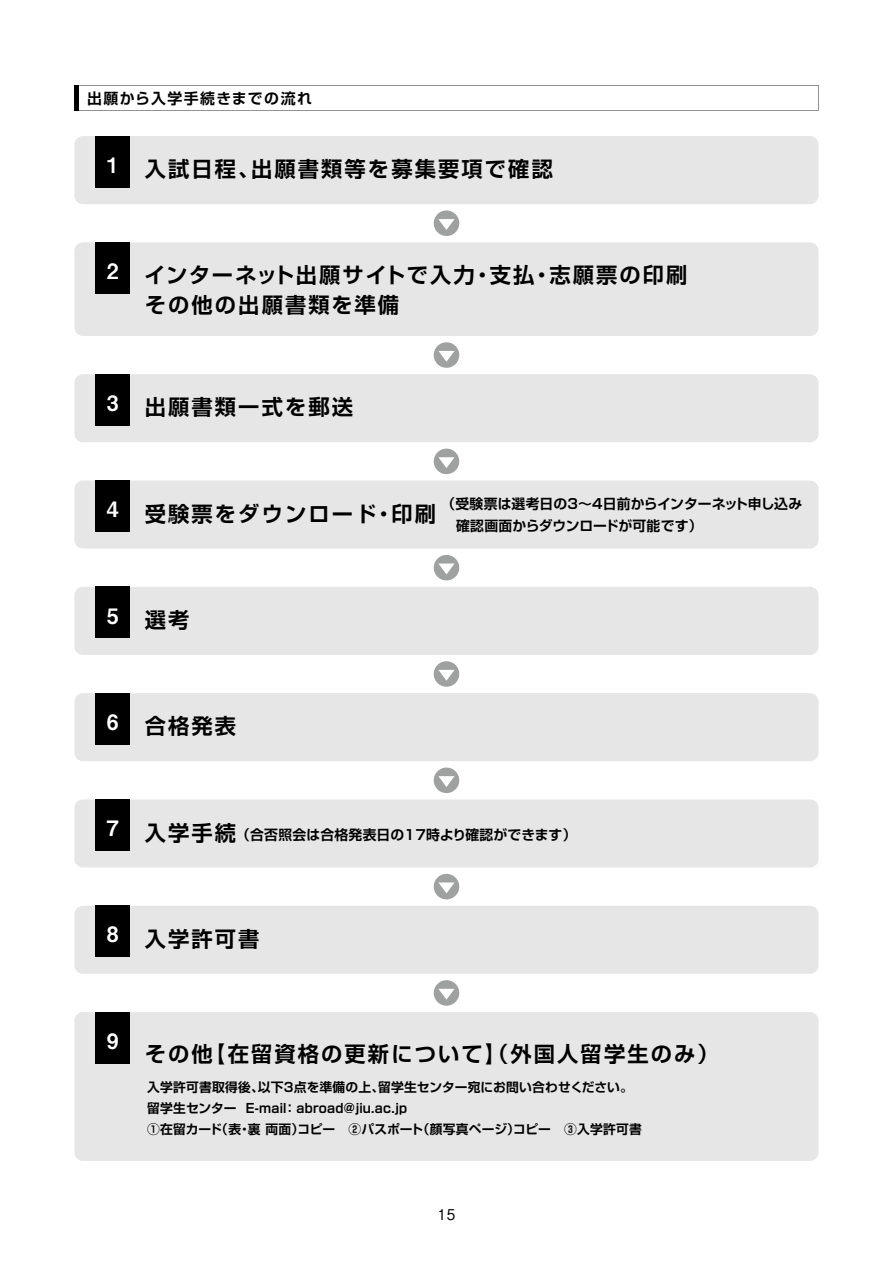
<style>
.page{position:relative;width:893px;height:1263px;background:#fff}
.page>*{position:absolute;margin:0;border:0;box-sizing:border-box;transform-origin:0 0}
.t1{font:700 21.3px/29.7px "Shin Go Pro De";letter-spacing:.1em;color:#000}
.t2{font:21.3px "Midashi Go Pro MB31";color:#fff}
.t3{font:700 14.85px "Shin Go Pro De";letter-spacing:.1em;color:#000}
.t4{font:500 14.85px "Gothic BBB Pro";color:#000;scale:.9 1}
.t5{font:700 13.8px/21.3px "Shin Go Pro De";letter-spacing:.005em;color:#000}
.t6{font:700 12.75px "Shin Go Pro De";letter-spacing:.02em;color:#000}
.t7{font:700 12.75px "Shin Go Pro De";color:#000}
</style>
<div class="page">
<div style="left:74px;top:136px;width:745px;height:68px;background:#e6e6e6;border-radius:9px"></div>
<div style="left:74px;top:242px;width:745px;height:94px;background:#e6e6e6;border-radius:9px"></div>
<div style="left:74px;top:374px;width:745px;height:68px;background:#e6e6e6;border-radius:9px"></div>
<div style="left:74px;top:480px;width:745px;height:69px;background:#e6e6e6;border-radius:9px"></div>
<div style="left:74px;top:587px;width:745px;height:68px;background:#e6e6e6;border-radius:9px"></div>
<div style="left:74px;top:693px;width:745px;height:68px;background:#e6e6e6;border-radius:9px"></div>
<div style="left:74px;top:799px;width:745px;height:68px;background:#e6e6e6;border-radius:9px"></div>
<div style="left:74px;top:906px;width:745px;height:68px;background:#e6e6e6;border-radius:9px"></div>
<div style="left:74px;top:1012px;width:745px;height:149px;background:#e6e6e6;border-radius:9px"></div>
<div style="left:96px;top:136px;width:34px;height:51px;background:#000"></div>
<div style="left:434px;top:210px;width:25px;height:26px;background:#9fa0a0;border-radius:50%"></div>
<svg style="left:438px;top:219px;width:17px;height:11px"></svg>
<div style="left:96px;top:242px;width:34px;height:51px;background:#000"></div>
<div style="left:434px;top:342px;width:25px;height:26px;background:#9fa0a0;border-radius:50%"></div>
<svg style="left:438px;top:351px;width:17px;height:11px"></svg>
<div style="left:96px;top:374px;width:34px;height:51px;background:#000"></div>
<div style="left:434px;top:449px;width:25px;height:25px;background:#9fa0a0;border-radius:50%"></div>
<svg style="left:438px;top:457px;width:17px;height:11px"></svg>
<div style="left:96px;top:480px;width:34px;height:51px;background:#000"></div>
<div style="left:434px;top:555px;width:25px;height:25px;background:#9fa0a0;border-radius:50%"></div>
<svg style="left:438px;top:563px;width:17px;height:11px"></svg>
<div style="left:96px;top:587px;width:34px;height:51px;background:#000"></div>
<div style="left:434px;top:661px;width:25px;height:26px;background:#9fa0a0;border-radius:50%"></div>
<svg style="left:438px;top:670px;width:17px;height:11px"></svg>
<div style="left:96px;top:693px;width:34px;height:51px;background:#000"></div>
<div style="left:434px;top:767px;width:25px;height:26px;background:#9fa0a0;border-radius:50%"></div>
<svg style="left:438px;top:776px;width:17px;height:11px"></svg>
<div style="left:96px;top:799px;width:34px;height:51px;background:#000"></div>
<div style="left:434px;top:874px;width:25px;height:25px;background:#9fa0a0;border-radius:50%"></div>
<svg style="left:438px;top:882px;width:17px;height:11px"></svg>
<div style="left:96px;top:906px;width:34px;height:51px;background:#000"></div>
<div style="left:434px;top:980px;width:25px;height:26px;background:#9fa0a0;border-radius:50%"></div>
<svg style="left:438px;top:989px;width:17px;height:11px"></svg>
<div style="left:96px;top:1012px;width:34px;height:51px;background:#000"></div>
<svg style="left:74px;top:85px;width:745px;height:26px"></svg>
<p class="t3" style="left:87px;top:86px;width:226px">出願から入学手続きまでの流れ</p>
<p class="t2" style="left:107px;top:148px;width:13px">1</p>
<p class="t1" style="left:251px;top:152px;width:303px">出願書類等を募集要項で確認</p>
<p class="t1" style="left:145px;top:152px;width:116px">入試日程、</p>
<p class="t2" style="left:107px;top:254px;width:13px">2</p>
<p class="t1" style="left:144px;top:258px;width:545px">インターネット出願サイトで入力・支払・志願票の印刷その他の出願書類を準備</p>
<p class="t2" style="left:107px;top:386px;width:13px">3</p>
<p class="t1" style="left:145px;top:390px;width:210px">出願書類一式を郵送</p>
<p class="t2" style="left:107px;top:492px;width:13px">4</p>
<p class="t1" style="left:145px;top:496px;width:293px">受験票をダウンロード・印刷</p>
<p class="t5" style="left:456px;top:492px;width:348px;text-indent:-15px">（受験票は選考日の3～4日前からインターネット申し込み確認画面からダウンロードが可能です(</p>
<p class="t2" style="left:107px;top:598px;width:13px">5</p>
<p class="t1" style="left:145px;top:602px;width:46px">選考</p>
<p class="t2" style="left:107px;top:705px;width:13px">6</p>
<p class="t1" style="left:145px;top:709px;width:93px">合格発表</p>
<p class="t2" style="left:107px;top:811px;width:13px">7</p>
<p class="t1" style="left:145px;top:815px;width:93px">入学手続</p>
<p class="t5" style="left:236px;top:822px;width:342px">（合否照会は合格発表日の17時より確認ができます(</p>
<p class="t2" style="left:107px;top:917px;width:13px">8</p>
<p class="t1" style="left:145px;top:921px;width:116px">入学許可書</p>
<p class="t2" style="left:107px;top:1024px;width:13px">9</p>
<p class="t1" style="left:204px;top:1036px;width:516px">【在留資格の更新について】（外国人留学生のみ(</p>
<p class="t1" style="left:145px;top:1036px;width:70px">その他</p>
<p class="t6" style="left:378px;top:1076px;width:256px">留学生センター宛にお問い合わせください。</p>
<p class="t6" style="left:147px;top:1076px;width:118px">入学許可書取得後、</p>
<p class="t6" style="left:258px;top:1076px;width:128px">以下3点を準備の上、</p>
<p class="t6" style="left:147px;top:1097px;width:91px">留学生センター</p>
<p class="t6" style="left:284px;top:1097px;width:125px">：abroad@jiu.ac.jp</p>
<p class="t6" style="left:246px;top:1097px;width:42px">E-mail</p>
<p class="t7" style="left:298px;top:1119px;width:127px">コピー　②パスポート</p>
<p class="t6" style="left:417px;top:1119px;width:105px">（顔写真ページ）</p>
<p class="t6" style="left:147px;top:1119px;width:76px">①在留カード</p>
<p class="t6" style="left:513px;top:1119px;width:130px">コピー　③入学許可書</p>
<p class="t6" style="left:248px;top:1119px;width:58px">裏両面）</p>
<p class="t6" style="left:215px;top:1119px;width:27px">（表</p>
<p class="t6" style="left:238px;top:1119px;width:14px">・</p>
<p class="t4" style="left:438px;top:1203px;width:21px">15</p>
</div>
